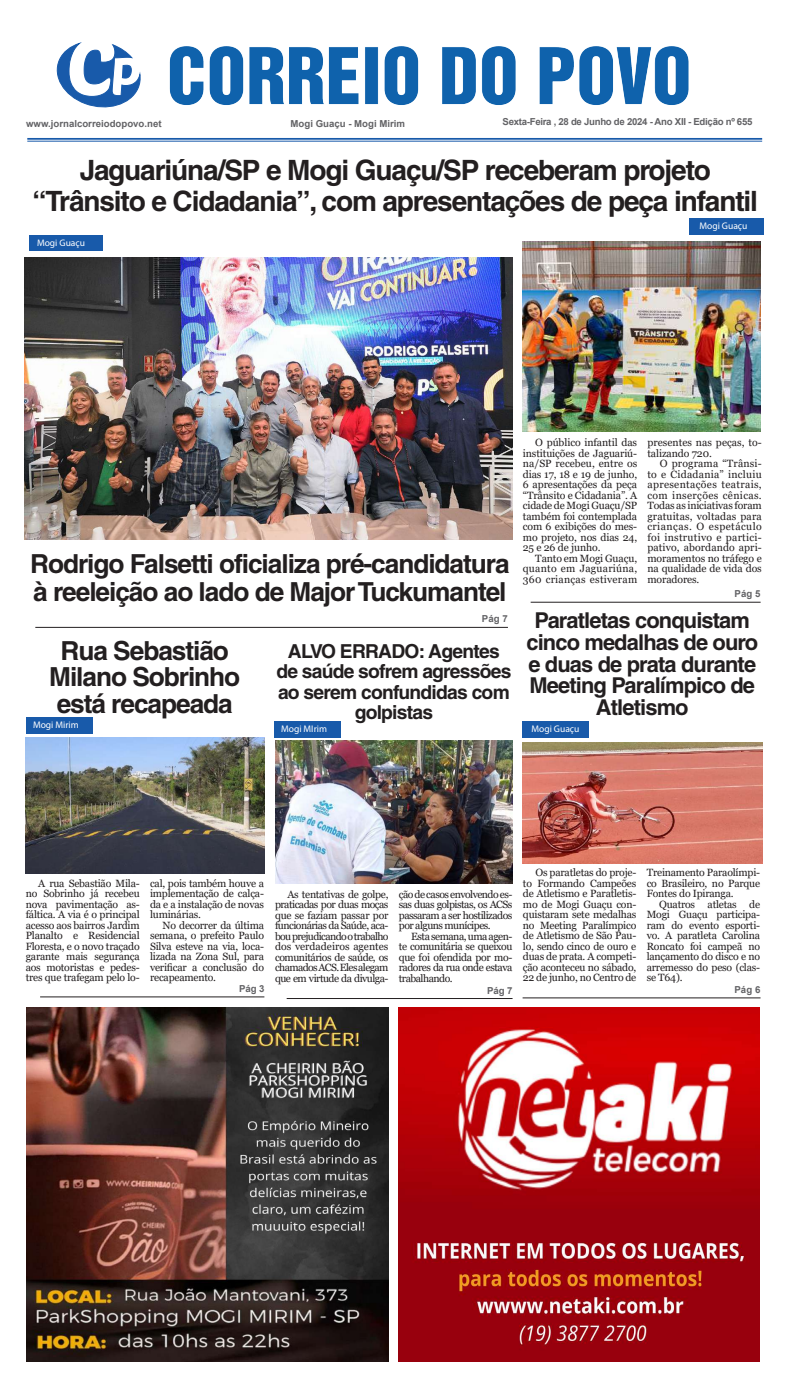
<style>
.page{position:relative;width:787px;height:1389px;background:#fff}
.page>*{position:absolute;margin:0;border:0;box-sizing:border-box;transform-origin:0 0}
.t1{font:700 28px/30.6px "Helvetica";letter-spacing:-.04em;color:#231f20;text-align:center}
.t2{font:700 26.25px/26.2px "Helvetica";letter-spacing:-.04em;color:#231f20;text-align:center}
.t3{font:700 21.88px/21.9px "Helvetica";letter-spacing:-.04em;color:#231f20;text-align:center}
.t4{font:700 19.25px/20.1px "Helvetica";letter-spacing:-.04em;color:#231f20;text-align:center}
.t5{font:10.5px/10.5px "Georgia";letter-spacing:-.02em;color:#231f20;text-align:justify}
.t6{font:10.5px/10.5px "Georgia";letter-spacing:.005em;color:#231f20}
.t7{font:700 9.62px "Arial";color:#636366}
.t8{font:700 9.62px "Arial";letter-spacing:-.03em;color:#636366}
.t9{font:9.62px "Myriad Pro";color:#fff}
.t10{font:9.54px "Myriad Pro";color:#fff}
</style>
<div class="page">
<hr style="left:27px;top:138px;width:734px;height:2px;background:#185aaa">
<hr style="left:27px;top:141px;width:734px;height:1px;background:#185aaa">
<svg style="left:56px;top:42px;width:84px;height:66px"></svg>
<hr style="left:40px;top:996px;width:224px;height:1px;background:#231f20">
<hr style="left:530px;top:602px;width:230px;height:1px;background:#231f20">
<hr style="left:522px;top:997px;width:238px;height:1px;background:#231f20">
<hr style="left:35px;top:627px;width:472px;height:1px;background:#231f20">
<div style="left:29px;top:235px;width:73px;height:15px;background:#185aaa"></div>
<div style="left:274px;top:722px;width:66px;height:16px;background:#185aaa"></div>
<div style="left:689px;top:218px;width:74px;height:17px;background:#185aaa"></div>
<img style="left:169px;top:46px;width:520px;height:59px">
<hr style="left:286px;top:998px;width:226px;height:1px;background:#231f20">
<div style="left:522px;top:721px;width:66px;height:16px;background:#185aaa"></div>
<div style="left:26px;top:717px;width:66px;height:17px;background:#185aaa"></div>
<img style="left:26px;top:1007px;width:362px;height:355px">
<img style="left:398px;top:1007px;width:361px;height:355px">
<img style="left:522px;top:241px;width:238px;height:191px">
<img style="left:25px;top:258px;width:487px;height:281px">
<img style="left:522px;top:742px;width:239px;height:121px">
<img style="left:275px;top:740px;width:237px;height:143px">
<img style="left:26px;top:738px;width:238px;height:135px">
<p class="t7" style="left:26px;top:117px;width:137px">www.jornalcorreiodopovo.net</p>
<p class="t8" style="left:502px;top:115px;width:251px">Sexta-Feira , 28 de Junho de 2024 - Ano XII - Edição nº 655</p>
<h1 class="t1" style="left:33px;top:155px;width:726px">Jaguariúna/SP e Mogi Guaçu/SP receberam projeto “Trânsito e Cidadania”, com apresentações de peça infantil</h1>
<p class="t7" style="left:290px;top:117px;width:116px">Mogi Guaçu - Mogi Mirim</p>
<p class="t10" style="left:37px;top:237px;width:49px">Mogi Guaçu</p>
<p class="t9" style="left:699px;top:220px;width:49px">Mogi Guaçu</p>
<h2 class="t2" style="left:30px;top:549px;width:481px;line-height:28px;text-align:left">Rodrigo Falsetti oficializa pré-candidatura à reeleição ao lado de Major Tuckumantel</h2>
<h3 class="t4" style="left:276px;top:641px;width:236px">ALVO ERRADO: Agentes de saúde sofrem agressões ao serem confundidas com golpistas</h3>
<p class="t7" style="left:481px;top:612px;width:28px">Pág 7</p>
<h2 class="t2" style="left:49px;top:637px;width:192px">Rua Sebastião<br>Milano Sobrinho está recapeada</h2>
<p class="t9" style="left:33px;top:719px;width:47px">Mogi Mirim</p>
<p class="t9" style="left:281px;top:723px;width:47px">Mogi MIrim</p>
<p class="t5" style="left:522px;top:438px;width:116px;text-indent:12px">O público infantil das instituições de Jaguariú&shy;na/SP recebeu, entre os dias 17, 18 e 19 de junho, 6 apresentações da peça “Trânsito e Cidadania”. A cidade de Mogi Guaçu/SP também foi contemplada com 6 exibições do mes&shy;mo projeto, nos dias 24, 25 e 26 de junho.</p>
<p class="t5" style="left:522px;top:553px;width:116px;text-indent:12px">Tanto em Mogi Guaçu, quanto em Jaguariúna, 360 crianças estiveram</p>
<p class="t6" style="left:647px;top:438px;width:116px">presentes nas peças, to&shy;talizando 720.</p>
<p class="t5" style="left:647px;top:459px;width:116px;text-indent:12px">O programa “Trânsi&shy;to e Cidadania” incluiu apresentações teatrais, com inserções cênicas.<br>Todas as iniciativas foram gratuitas, voltadas para crianças. O espetáculo foi instrutivo e partici&shy;pativo, abordando apri&shy;moramentos no tráfego e na qualidade de vida dos moradores.</p>
<p class="t7" style="left:734px;top:587px;width:28px">Pág 5</p>
<h3 class="t3" style="left:526px;top:609px;width:233px">Paratletas conquistam cinco medalhas de ouro e duas de prata durante<br>Meeting Paralímpico de<br>Atletismo</h3>
<p class="t9" style="left:531px;top:722px;width:49px">Mogi Guaçu</p>
<p class="t5" style="left:26px;top:878px;width:115px;text-indent:12px">A rua Sebastião Mila&shy;no Sobrinho já recebeu nova pavimentação as&shy;fáltica. A via é o principal acesso aos bairros Jardim Planalto e Residencial Floresta, e o novo traçado garante mais segurança aos motoristas e pedes&shy;tres que trafegam pelo lo-</p>
<p class="t5" style="left:150px;top:878px;width:115px">cal, pois também houve a implementação de calça&shy;da e a instalação de novas luminárias.</p>
<p class="t5" style="left:150px;top:920px;width:115px;text-indent:12px">No decorrer da última semana, o prefeito Paulo Silva esteve na via, loca&shy;lizada na Zona Sul, para verificar a conclusão do recapeamento.</p>
<p class="t7" style="left:239px;top:982px;width:27px">Pág 3</p>
<p class="t5" style="left:275px;top:889px;width:115px;text-indent:12px">As tentativas de golpe, praticadas por duas moças que se faziam passar por funcionárias da Saúde, aca&shy;bou prejudicando o trabalho dos verdadeiros agentes comunitários de saúde, os chamados ACS. Eles alegam que em virtude da divulga-</p>
<p class="t5" style="left:399px;top:889px;width:115px">ção de casos envolvendo es&shy;sas duas golpistas, os ACSs passaram a ser hostilizados por alguns munícipes.</p>
<p class="t5" style="left:399px;top:931px;width:115px;text-indent:12px">Esta semana, uma agen&shy;te comunitária se queixou que foi ofendida por mo&shy;radores da rua onde estava trabalhando.</p>
<p class="t7" style="left:487px;top:983px;width:27px">Pág 7</p>
<p class="t5" style="left:523px;top:868px;width:115px;text-indent:12px">Os paratletas do proje&shy;to Formando Campeões de Atletismo e Paratletis&shy;mo de Mogi Guaçu con&shy;quistaram sete medalhas no Meeting Paralímpico de Atletismo de São Pau&shy;lo, sendo cinco de ouro e duas de prata. A competi&shy;ção aconteceu no sábado, 22 de junho, no Centro de</p>
<p class="t5" style="left:646px;top:868px;width:115px">Treinamento Paraolímpi&shy;co Brasileiro, no Parque Fontes do Ipiranga.</p>
<p class="t5" style="left:646px;top:899px;width:115px;text-indent:12px">Quatros atletas de Mogi Guaçu participa&shy;ram do evento esporti&shy;vo. A paratleta Carolina Roncato foi campeã no lançamento do disco e no arremesso do peso (clas&shy;se T64).</p>
<p class="t7" style="left:734px;top:983px;width:28px">Pág 6</p>
</div>
